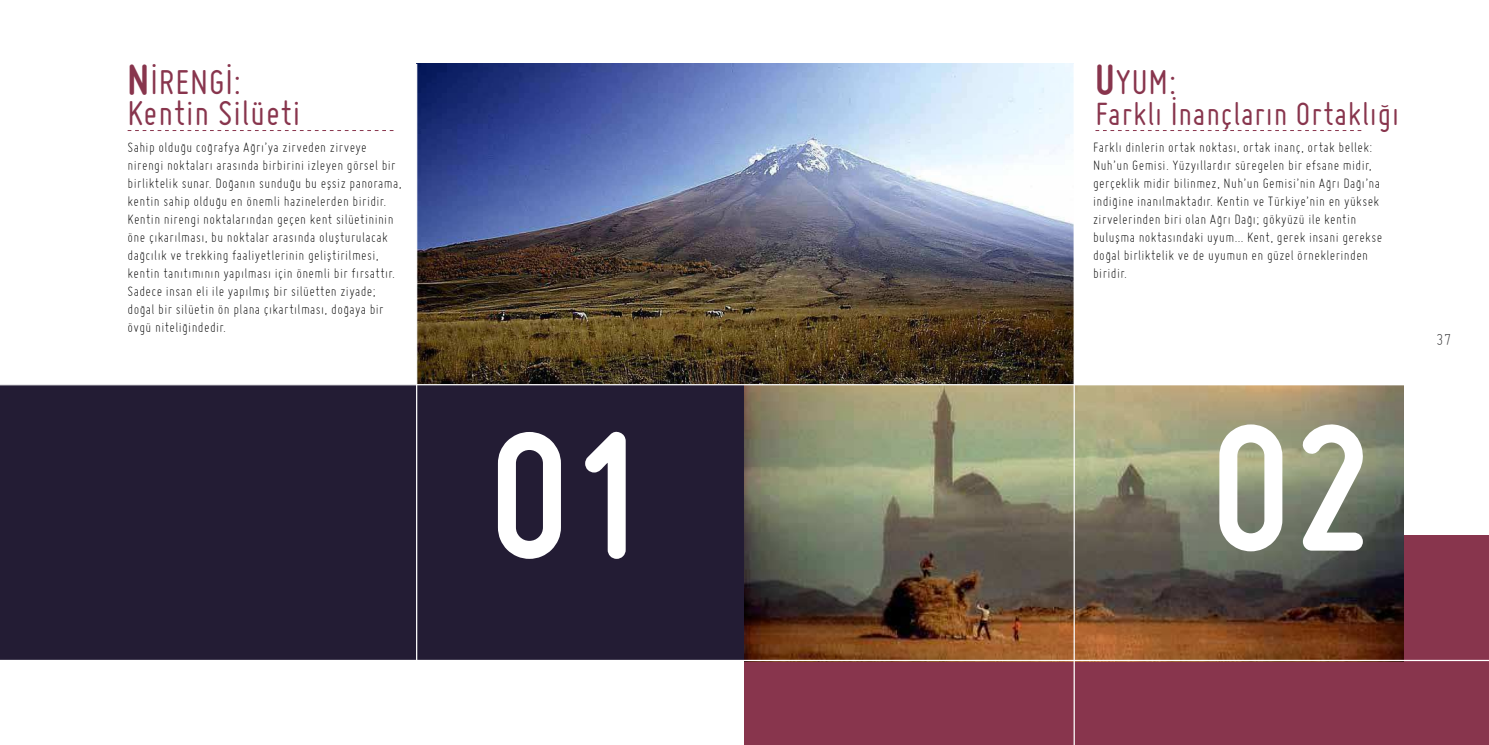
<style>
.page{position:relative;width:1489px;height:745px;background:#fff}
.page>*{position:absolute;margin:0;border:0;box-sizing:border-box;transform-origin:0 0}
.t1{font:700 187.5px "Miso";color:#fff}
.t2{font:37.5px/31.2px "Miso";letter-spacing:.025em;color:#88354d}
.t3{font:35px "Miso";letter-spacing:.025em;color:#88354d}
.t4{font:300 17.5px "Miso";color:#3a3a3b}
.t5{font:300 15px/18px "Miso";letter-spacing:.025em;color:#000}
.s1{font-weight:700;font-size:45px}
</style>
<div class="page">
<img style="left:417px;top:64px;width:656px;height:320px">
<div style="left:0;top:384px;width:744px;height:275px;background:#231c34"></div>
<div style="left:744px;top:534px;width:744px;height:210px;background:#88354d"></div>
<svg style="left:128px;top:130px;width:265px;height:1px"></svg>
<svg style="left:1095px;top:130px;width:266px;height:1px"></svg>
<img style="left:744px;top:385px;width:659px;height:274px">
<hr style="left:416px;top:64px;width:1px;height:680px;background:#fff">
<hr style="left:1073px;top:64px;width:1px;height:680px;background:#fff">
<hr style="left:0;top:659px;width:1488px;height:1px;background:#fff">
<hr style="left:0;top:384px;width:1488px;height:1px;background:#fff">
<h2 class="t2" style="left:128px;top:66px;width:174px"><span class="s1">N</span>İRENGİ:<br>Kentin Silüeti</h2>
<h2 class="t2" style="left:1095px;top:66px;width:82px"><span class="s1">U</span>YUM:</h2>
<h3 class="t3" style="left:1095px;top:95px;width:305px">Farklı İnançların Ortaklığı</h3>
<p class="t5" style="left:128px;top:137px;width:276px">Sahip olduğu coğrafya Ağrı’ya zirveden zirveye nirengi noktaları arasında birbirini izleyen görsel bir birliktelik sunar. Doğanın sunduğu bu eşsiz panorama, kentin sahip olduğu en önemli hazinelerden biridir.<br>Kentin nirengi noktalarından geçen kent silüetininin öne çıkarılması, bu noktalar arasında oluşturulacak dağcılık ve trekking faaliyetlerinin geliştirilmesi, kentin tanıtımının yapılması için önemli bir fırsattır.<br>Sadece insan eli ile yapılmış bir silüetten ziyade; doğal bir silüetin ön plana çıkartılması, doğaya bir övgü niteliğindedir.</p>
<p class="t5" style="left:1093px;top:137px;width:290px">Farklı dinlerin ortak noktası, ortak inanç, ortak bellek:<br>Nuh’un Gemisi. Yüzyıllardır süregelen bir efsane midir, gerçeklik midir bilinmez, Nuh’un Gemisi’nin Ağrı Dağı’na indiğine inanılmaktadır. Kentin ve Türkiye’nin en yüksek zirvelerinden biri olan Ağrı Dağı; gökyüzü ile kentin buluşma noktasındaki uyum… Kent, gerek insani gerekse doğal birliktelik ve de uyumun en güzel örneklerinden biridir.</p>
<h1 class="t1" style="left:490px;top:380px;width:162px">01</h1>
<h1 class="t1" style="left:902px;top:355px;width:472px">02 02</h1>
<p class="t4" style="left:1436px;top:328px;width:16px">37</p>
</div>
